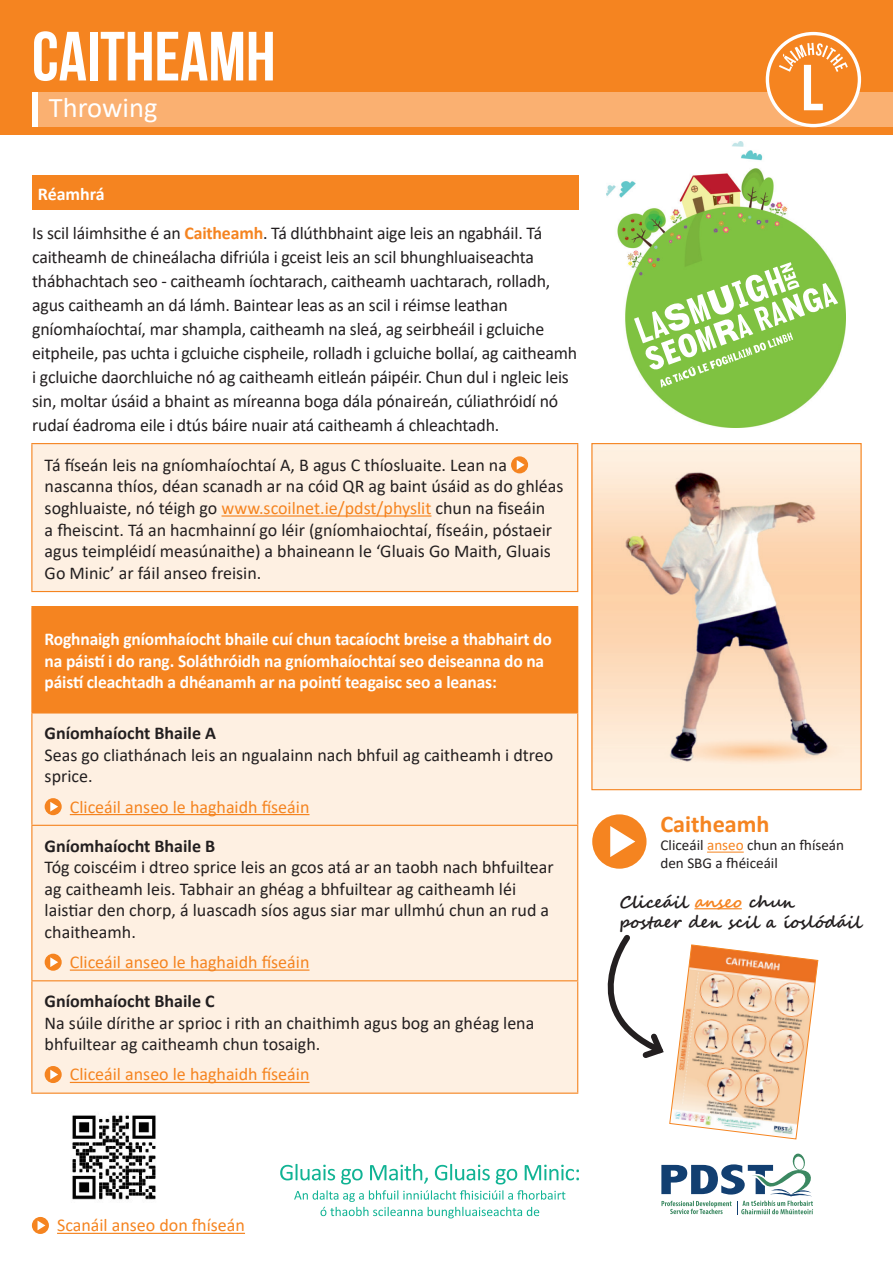
<style>
.page{position:relative;width:893px;height:1263px;background:#fff}
.page>*{position:absolute;margin:0;border:0;box-sizing:border-box;transform-origin:0 0}
.t1{font:700 69.45px "Bebas Neue";color:#fff}
.t2{font:28.5px "Calibri";color:#fff}
.t3{font:700 24px "Calibri";color:#f58420}
.t4{font:18px/21.6px "Calibri";letter-spacing:-.01em;color:#231f20}
.t5{font:700 18px/21.6px "Calibri";letter-spacing:-.01em;color:#fff}
.t6{font:18px "Calibri";color:#f58420}
.t7{font:700 18px "Calibri";color:#231f20}
.t8{font:700 16.65px/20px "Segoe Script";color:#231f20}
.t9{font:15px/18px "Calibri";color:#231f20}
.s1{font-weight:700;color:#f58420}
.s2{color:#f58420}
</style>
<div class="page">
<div style="left:0;top:0;width:893px;height:135px;background:#f58420"></div>
<div style="left:38px;top:92px;width:855px;height:34px;background:#fab071"></div>
<div style="left:32px;top:92px;width:6px;height:34px;background:#fff"></div>
<svg style="left:767px;top:34px;width:92px;height:92px"></svg>
<svg style="left:779px;top:43px;width:69px;height:67px"></svg>
<div style="left:766px;top:32px;width:95px;height:95px;border:3px solid #fff;border-radius:50%"></div>
<div style="left:32px;top:607px;width:546px;height:106px;background:#f58420"></div>
<div style="left:32px;top:713px;width:545px;height:379px;background:#fef0e2"></div>
<hr style="left:31px;top:606px;width:547px;height:1px;background:#f58420">
<hr style="left:31px;top:607px;width:1px;height:105px;background:#f58420">
<hr style="left:31px;top:712px;width:547px;height:1px;background:#f58420">
<hr style="left:31px;top:713px;width:1px;height:112px;background:#f58420">
<hr style="left:577px;top:713px;width:1px;height:112px;background:#f58420">
<hr style="left:31px;top:825px;width:547px;height:1px;background:#f58420">
<hr style="left:31px;top:826px;width:1px;height:154px;background:#f58420">
<hr style="left:577px;top:826px;width:1px;height:154px;background:#f58420">
<hr style="left:31px;top:980px;width:547px;height:1px;background:#f58420">
<hr style="left:31px;top:981px;width:1px;height:111px;background:#f58420">
<hr style="left:31px;top:1092px;width:547px;height:2px;background:#f58420">
<hr style="left:70px;top:814px;width:239px;height:1px;background:#f58420">
<div style="left:45px;top:798px;width:17px;height:17px;background:#f58420;border-radius:50%"></div>
<svg style="left:50px;top:802px;width:8px;height:9px"></svg>
<hr style="left:70px;top:969px;width:239px;height:2px;background:#f58420">
<div style="left:45px;top:954px;width:17px;height:17px;background:#f58420;border-radius:50%"></div>
<svg style="left:50px;top:957px;width:8px;height:10px"></svg>
<hr style="left:70px;top:1082px;width:239px;height:1px;background:#f58420">
<div style="left:45px;top:1066px;width:17px;height:17px;background:#f58420;border-radius:50%"></div>
<svg style="left:50px;top:1070px;width:8px;height:9px"></svg>
<div style="left:32px;top:444px;width:546px;height:147px;background:#fef0e2"></div>
<hr style="left:31px;top:443px;width:547px;height:1px;background:#f58420">
<hr style="left:31px;top:444px;width:1px;height:147px;background:#f58420">
<hr style="left:577px;top:444px;width:1px;height:147px;background:#f58420">
<hr style="left:31px;top:591px;width:547px;height:1px;background:#f58420">
<hr style="left:221px;top:515px;width:210px;height:2px;background:#f58420">
<svg style="left:511px;top:456px;width:17px;height:17px"></svg>
<svg style="left:517px;top:460px;width:8px;height:10px"></svg>
<img style="left:593px;top:445px;width:267px;height:343px">
<div style="left:591px;top:443px;width:271px;height:347px;border:1px solid #f58420"></div>
<div style="left:32px;top:176px;width:546px;height:34px;background:#f58420"></div>
<hr style="left:707px;top:852px;width:37px;height:1px;background:#f58420">
<hr style="left:694px;top:908px;width:48px;height:1px;background:#f58420">
<div style="left:592px;top:814px;width:54px;height:55px;background:#f58420;border-radius:50%"></div>
<svg style="left:610px;top:826px;width:25px;height:31px"></svg>
<svg style="left:574px;top:932px;width:245px;height:208px"></svg>
<hr style="left:57px;top:1233px;width:188px;height:1px;background:#f58420">
<svg style="left:32px;top:1217px;width:17px;height:17px"></svg>
<svg style="left:38px;top:1220px;width:7px;height:10px"></svg>
<svg style="left:661px;top:1153px;width:152px;height:61px"></svg>
<svg style="left:280px;top:1164px;width:299px;height:54px"></svg>
<img style="left:606px;top:142px;width:239px;height:285px">
<svg style="left:634px;top:262px;width:204px;height:126px"></svg>
<img style="left:72px;top:1115px;width:84px;height:85px">
<h1 class="t1" style="left:32px;top:18px;width:245px">CAITHEAMH</h1>
<h2 class="t2" style="left:49px;top:88px;width:110px">Throwing</h2>
<p class="t5" style="left:38px;top:183px;width:69px">Réamhrá</p>
<p class="t4" style="left:32px;top:221px;width:547px;line-height:24px">Is scil láimhsithe é an <span class="s1">Caitheamh</span>. Tá dlúthbhaint aige leis an ngabháil. Tá caitheamh de chineálacha difriúla i gceist leis an scil bhunghluaiseachta thábhachtach seo - caitheamh íochtarach, caitheamh uachtarach, rolladh, agus caitheamh an dá lámh. Baintear leas as an scil i réimse leathan gníomhaíochtaí, mar shampla, caitheamh na sleá, ag seirbheáil i gcluiche eitpheile, pas uchta i gcluiche cispheile, rolladh i gcluiche bollaí, ag caitheamh i gcluiche daorchluiche nó ag caitheamh eitleán páipéir. Chun dul i ngleic leis sin, moltar úsáid a bhaint as míreanna boga dála pónaireán, cúliathróidí nó rudaí éadroma eile i dtús báire nuair atá caitheamh á chleachtadh.</p>
<p class="t4" style="left:45px;top:453px;width:520px">Tá físeán leis na gníomhaíochtaí A, B agus C thíosluaite. Lean na nascanna thíos, déan scanadh ar na cóid QR ag baint úsáid as do ghléas soghluaiste, nó téigh go <span class="s2">www.scoilnet.ie/pdst/physlit</span> chun na fiseáin<br>a fheiscint. Tá an hacmhainní go léir (gníomhaiochtaí, físeáin, póstaeir agus teimpléidí measúnaithe) a bhaineann le ‘Gluais Go Maith, Gluais Go Minic’ ar fáil anseo freisin.</p>
<p class="t5" style="left:45px;top:628px;width:509px">Roghnaigh gníomhaíocht bhaile cuí chun tacaíocht breise a thabhairt do na páistí i do rang. Soláthróidh na gníomhaíochtaí seo deiseanna do na páistí cleachtadh a dhéanamh ar na pointí teagaisc seo a leanas:</p>
<p class="t7" style="left:45px;top:720px;width:173px">Gníomhaíocht Bhaile A</p>
<p class="t4" style="left:45px;top:744px;width:510px">Seas go cliathánach leis an ngualainn nach bhfuil ag caitheamh i dtreo sprice.</p>
<p class="t6" style="left:70px;top:794px;width:241px">Cliceáil anseo le haghaidh físeáin</p>
<p class="t7" style="left:45px;top:833px;width:172px">Gníomhaíocht Bhaile B</p>
<p class="t4" style="left:45px;top:856px;width:511px">Tóg coiscéim i dtreo sprice leis an gcos atá ar an taobh nach bhfuiltear ag caitheamh leis. Tabhair an ghéag a bhfuiltear ag caitheamh léi laistiar den chorp, á luascadh síos agus siar mar ullmhú chun an rud a chaitheamh.</p>
<p class="t6" style="left:70px;top:949px;width:241px">Cliceáil anseo le haghaidh físeáin</p>
<p class="t7" style="left:45px;top:988px;width:172px">Gníomhaíocht Bhaile C</p>
<p class="t4" style="left:45px;top:1011px;width:491px">Na súile dírithe ar sprioc i rith an chaithimh agus bog an ghéag lena bhfuiltear ag caitheamh chun tosaigh.</p>
<p class="t6" style="left:70px;top:1062px;width:241px">Cliceáil anseo le haghaidh físeáin</p>
<h3 class="t3" style="left:660px;top:807px;width:111px">Caitheamh</h3>
<p class="t9" style="left:660px;top:836px;width:185px">Cliceáil <span class="s2">anseo</span> chun an fhíseán den SBG a fhéiceáil</p>
<p class="t8" style="left:619px;top:892px;width:244px">Cliceáil <span class="s2">anseo</span> chun<br>postaer den scil a íoslódáil</p>
<p class="t6" style="left:57px;top:1213px;width:189px">Scanáil anseo don fhíseán</p>
</div>
